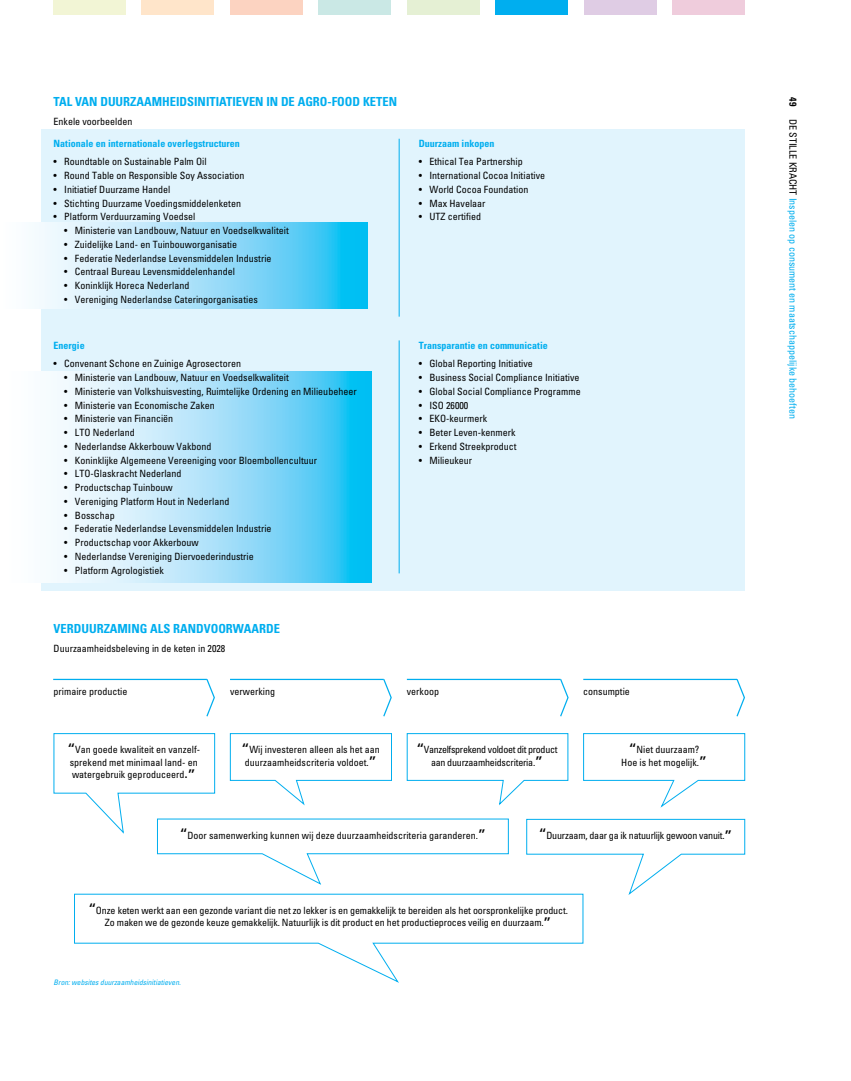
<style>
.page{position:relative;width:851px;height:1081px;background:#fff}
.page>*{position:absolute;margin:0;border:0;box-sizing:border-box;transform-origin:0 0}
.t1{font:condensed 17.5px "Univers";color:#000}
.t2{font:700 condensed 12.5px "Univers";color:#00aeef}
.t3{font:condensed 10px/12.5px "Univers";color:#000;text-align:center}
.t4{font:700 condensed 10px "Univers";color:#00aeef}
.t5{font:condensed 10px "Univers";color:#00aeef}
.t6{font:condensed 10px/12.5px "Univers";letter-spacing:-.03em;color:#000;text-align:center}
.t7{font:condensed 10px "Univers";letter-spacing:-.02em;color:#000}
.t8{font:italic condensed 7.5px "Univers";color:#00aeef}
.s1{font-size:17.5px}
.s2{font-size:15px}
.s3{font-weight:700;color:#000}
.s4{color:#000}
</style>
<div class="page">
<div style="left:41px;top:129px;width:703px;height:461px;background:#e1f4fd"></div>
<svg style="left:35px;top:223px;width:333px;height:86px"></svg>
<svg style="left:41px;top:371px;width:330px;height:211px"></svg>
<div style="left:53px;top:0;width:72px;height:14px;background:#f2f5d5"></div>
<div style="left:142px;top:0;width:72px;height:14px;background:#ffe5ca"></div>
<div style="left:230px;top:0;width:72px;height:14px;background:#fcd3c1"></div>
<div style="left:318px;top:0;width:72px;height:14px;background:#cae8e5"></div>
<div style="left:407px;top:0;width:72px;height:14px;background:#e5f0d4"></div>
<div style="left:495px;top:0;width:72px;height:14px;background:#00aeef"></div>
<div style="left:584px;top:0;width:72px;height:14px;background:#dfcce4"></div>
<div style="left:672px;top:0;width:72px;height:14px;background:#efccdc"></div>
<hr style="left:399px;top:139px;width:1px;height:178px;background:#00aeef">
<hr style="left:399px;top:340px;width:1px;height:233px;background:#00aeef">
<hr style="left:53px;top:679px;width:154px;height:1px;background:#00aeef">
<svg style="left:205px;top:678px;width:10px;height:39px"></svg>
<hr style="left:407px;top:679px;width:153px;height:1px;background:#00aeef">
<svg style="left:559px;top:678px;width:10px;height:39px"></svg>
<hr style="left:583px;top:679px;width:153px;height:1px;background:#00aeef">
<svg style="left:735px;top:678px;width:10px;height:39px"></svg>
<hr style="left:230px;top:679px;width:153px;height:1px;background:#00aeef">
<svg style="left:382px;top:678px;width:10px;height:39px"></svg>
<svg style="left:53px;top:733px;width:692px;height:162px"></svg>
<svg style="left:74px;top:893px;width:509px;height:90px"></svg>
<p class="t2" style="left:54px;top:93px;width:78px">Tal van duurzaa</p>
<p class="t2" style="left:152px;top:93px;width:18px">mheid</p>
<p class="t2" style="left:187px;top:93px;width:14px">Sinitiatie</p>
<p class="t2" style="left:242px;top:93px;width:129px">ven in de agro-foodketen</p>
<p class="t3" style="left:54px;top:115px;width:80px">Enkele voorbeelden</p>
<p class="t4" style="left:54px;top:137px;width:188px">Nationale en internationale overlegstructuren</p>
<p class="t3" style="left:54px;top:155px;width:154px">• Roundtable on Sustainable Palm Oil</p>
<p class="t3" style="left:54px;top:169px;width:192px">• Round Table on Responsible Soy Association</p>
<p class="t3" style="left:54px;top:183px;width:118px">• Initiatief Duurzame Handel</p>
<p class="t3" style="left:54px;top:197px;width:189px">• Stichting Duurzame Voedingsmiddelenketen</p>
<p class="t3" style="left:54px;top:210px;width:143px">• Platform Verduurzaming Voedsel</p>
<p class="t3" style="left:64px;top:224px;width:226px">• Ministerie van Landbouw, Natuur en Voedselkwaliteit</p>
<p class="t3" style="left:64px;top:238px;width:174px">• Zuidelijke Land- en Tuinbouworganisatie</p>
<p class="t3" style="left:64px;top:252px;width:209px">• Federatie Nederlandse Levensmiddelen Industrie</p>
<p class="t3" style="left:64px;top:265px;width:172px">• Centraal Bureau Levensmiddelenhandel</p>
<p class="t3" style="left:64px;top:279px;width:127px">• Koninklijk Horeca Nederland</p>
<p class="t3" style="left:64px;top:293px;width:195px">• Vereniging Nederlandse Cateringorganisaties</p>
<p class="t4" style="left:54px;top:339px;width:33px">Energie</p>
<p class="t3" style="left:54px;top:357px;width:189px">• Convenant Schone en Zuinige Agrosectoren</p>
<p class="t3" style="left:64px;top:371px;width:226px">• Ministerie van Landbouw, Natuur en Voedselkwaliteit</p>
<p class="t3" style="left:64px;top:385px;width:294px">• Ministerie van Volkshuisvesting, Ruimtelijke Ordening en Milieubeheer</p>
<p class="t3" style="left:64px;top:399px;width:152px">• Ministerie van Economische Zaken</p>
<p class="t3" style="left:64px;top:412px;width:110px">• Ministerie van Financiën</p>
<p class="t3" style="left:64px;top:426px;width:72px">• LTO Nederland</p>
<p class="t3" style="left:64px;top:440px;width:149px">• Nederlandse Akkerbouw Vakbond</p>
<p class="t3" style="left:64px;top:454px;width:254px">• Koninklijke Algemeene Vereeniging voor Bloembollencultuur</p>
<p class="t3" style="left:64px;top:467px;width:119px">• LTO-Glaskracht Nederland</p>
<p class="t3" style="left:64px;top:481px;width:110px">• Productschap Tuinbouw</p>
<p class="t3" style="left:64px;top:495px;width:167px">• Vereniging Platform Hout in Nederland</p>
<p class="t3" style="left:64px;top:509px;width:52px">• Bosschap</p>
<p class="t3" style="left:64px;top:522px;width:209px">• Federatie Nederlandse Levensmiddelen Industrie</p>
<p class="t3" style="left:64px;top:536px;width:136px">• Productschap voor Akkerbouw</p>
<p class="t3" style="left:64px;top:550px;width:191px">• Nederlandse Vereniging Diervoederindustrie</p>
<p class="t3" style="left:64px;top:564px;width:101px">• Platform Agrologistiek</p>
<p class="t2" style="left:54px;top:621px;width:82px">verduurzaming</p>
<p class="t2" style="left:150px;top:621px;width:8px">als</p>
<p class="t2" style="left:173px;top:621px;width:9px">rand</p>
<p class="t2" style="left:204px;top:621px;width:49px">voorwaarde</p>
<p class="t3" style="left:54px;top:642px;width:173px">Duurzaamheidsbeleving in de keten in 2028</p>
<p class="t4" style="left:419px;top:137px;width:77px">Duurzaam inkopen</p>
<p class="t3" style="left:419px;top:155px;width:105px">• Ethical Tea Partnership</p>
<p class="t3" style="left:419px;top:169px;width:128px">• International Cocoa Initiative</p>
<p class="t3" style="left:419px;top:183px;width:111px">• World Cocoa Foundation</p>
<p class="t3" style="left:419px;top:197px;width:68px">• Max Havelaar</p>
<p class="t3" style="left:419px;top:210px;width:64px">• UTZ certified</p>
<p class="t4" style="left:419px;top:339px;width:130px">Transparantie en communicatie</p>
<p class="t3" style="left:419px;top:357px;width:115px">• Global Reporting Initiative</p>
<p class="t3" style="left:419px;top:371px;width:162px">• Business Social Compliance Initiative</p>
<p class="t3" style="left:419px;top:385px;width:163px">• Global Social Compliance Programme</p>
<p class="t3" style="left:419px;top:399px;width:51px">• ISO 26000</p>
<p class="t3" style="left:419px;top:412px;width:70px">• EKO-keurmerk</p>
<p class="t3" style="left:419px;top:426px;width:98px">• Beter Leven-kenmerk</p>
<p class="t3" style="left:419px;top:440px;width:99px">• Erkend Streekproduct</p>
<p class="t3" style="left:419px;top:454px;width:55px">• Milieukeur</p>
<p class="t3" style="left:54px;top:685px;width:75px">primaire productie</p>
<p class="t3" style="left:230px;top:685px;width:46px">verwerking</p>
<p class="t3" style="left:407px;top:685px;width:34px">verkoop</p>
<p class="t3" style="left:583px;top:685px;width:48px">consumptie</p>
<p class="t3" style="left:67px;top:743px;width:134px;text-align:left"><span class="s1">“</span>Van goede kwaliteit en vanzelf&shy;sprekend met minimaal land- en watergebruik geproduceerd<span class="s2">.</span><span class="s1">”</span></p>
<p class="t3" style="left:241px;top:743px;width:140px"><span class="s1">“</span>Wij investeren alleen als het aan duurzaamheidscriteria voldoet.<span class="s1">”</span></p>
<p class="t6" style="left:416px;top:743px;width:142px"><span class="s1">“</span>Vanzelfsprekend voldoet dit product aan duurzaamheidscriteria.<span class="s1">”</span></p>
<p class="t3" style="left:621px;top:743px;width:87px"><span class="s1">“</span>Niet duurzaam?<br>Hoe is het mogelijk.<span class="s1">”</span></p>
<h1 class="t1" style="left:180px;top:824px;width:9px">“</h1>
<p class="t7" style="left:539px;top:829px;width:195px"><span class="s1">“</span>Duurzaam, daar ga ik natuurlijk gewoon vanuit.<span class="s1">”</span></p>
<p class="t3" style="left:187px;top:828px;width:300px">Door samenwerking kunnen wij deze duurzaamheidscriteria garanderen.<span class="s1">”</span></p>
<p class="t3" style="left:88px;top:904px;width:481px"><span class="s1">“</span>Onze keten werkt aan een gezonde variant die net zo lekker is en gemakkelijk te bereiden als het oorspronkelijke product.<br>Zo maken we de gezonde keuze gemakkelijk. Natuurlijk is dit product en het productieproces veilig en duurzaam.<span class="s1">”</span></p>
<p class="t8" style="left:54px;top:978px;width:129px">Bron: websites duurzaamheidsinitiatieven.</p>
<p class="t5" style="left:799px;top:97px;width:323px;rotate:90deg"><span class="s3">49</span> <span class="s4">DE STILLE KRACHT</span> I nspelen op consument en maatschappelijke behoeften</p>
</div>
